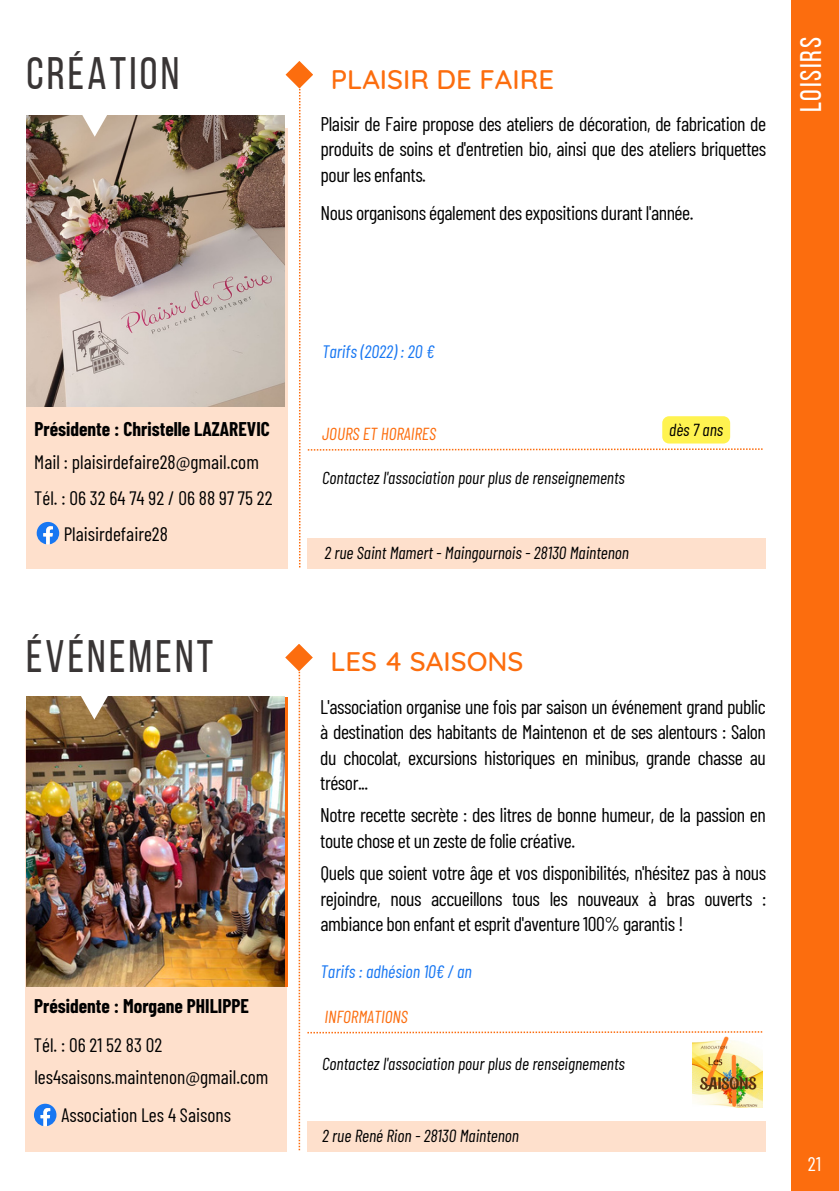
<style>
.page{position:relative;width:839px;height:1191px;background:#fff}
.page>*{position:absolute;margin:0;border:0;box-sizing:border-box;transform-origin:0 0}
.t1{font:45.4px "Bebas Neue";letter-spacing:.07em;color:#393535}
.t2{font:29.8px "Bebas Neue";letter-spacing:.06em;color:#fff}
.t3{font:500 27.4px "Quicksand";color:#fc6d0e}
.t4{font:19.8px/25.6px "Barlow Condensed";letter-spacing:-.025em;color:#000;text-align:justify}
.t5{font:19.8px "Barlow Condensed";color:#fff}
.t6{font:19.4px "Barlow Condensed";color:#000}
.t7{font:700 19.4px "Barlow Condensed";color:#000}
.t8{font:italic 18px "Barlow Condensed";color:#1877f2}
.t9{font:italic 17.4px "Barlow Condensed";color:#000}
.t10{font:italic 17.4px "Barlow Condensed";color:#fc6d0e}
</style>
<div class="page">
<div style="left:790px;top:0;width:48px;height:1191px;background:#fc6d0e"></div>
<div style="left:308px;top:538px;width:457px;height:31px;background:#fee0cc"></div>
<div style="left:26px;top:129px;width:261px;height:440px;background:#fee0cc"></div>
<img style="left:26px;top:115px;width:258px;height:291px">
<svg style="left:78px;top:115px;width:37px;height:39px"></svg>
<svg style="left:37px;top:522px;width:22px;height:22px"></svg>
<div style="left:307px;top:1121px;width:458px;height:30px;background:#fee0cc"></div>
<div style="left:26px;top:711px;width:261px;height:441px;background:#fee0cc"></div>
<img style="left:26px;top:697px;width:258px;height:289px">
<svg style="left:78px;top:696px;width:37px;height:41px"></svg>
<svg style="left:34px;top:1104px;width:22px;height:22px"></svg>
<svg style="left:285px;top:644px;width:477px;height:506px"></svg>
<img style="left:692px;top:1037px;width:70px;height:70px">
<svg style="left:285px;top:61px;width:477px;height:506px"></svg>
<p class="t1" style="left:26px;top:55px;width:154px">CRÉATION</p>
<p class="t7" style="left:34px;top:416px;width:237px">Présidente : Christelle LAZAREVIC</p>
<p class="t6" style="left:34px;top:449px;width:226px">Mail : plaisirdefaire28@gmail.com</p>
<p class="t6" style="left:34px;top:485px;width:240px">Tél. : 06 32 64 74 92 / 06 88 97 75 22</p>
<p class="t6" style="left:64px;top:522px;width:106px">Plaisirdefaire28</p>
<p class="t1" style="left:26px;top:638px;width:189px">ÉVÉNEMENT</p>
<p class="t7" style="left:34px;top:994px;width:216px">Présidente : Morgane PHILIPPE</p>
<p class="t6" style="left:34px;top:1033px;width:130px">Tél. : 06 21 52 83 02</p>
<p class="t6" style="left:34px;top:1065px;width:236px">les4saisons.maintenon@gmail.com</p>
<p class="t6" style="left:61px;top:1103px;width:171px">Association Les 4 Saisons</p>
<p class="t3" style="left:331px;top:61px;width:224px">PLAISIR DE FAIRE</p>
<p class="t4" style="left:320px;top:110px;width:447px">Plaisir de Faire propose des ateliers de décoration, de fabrication de produits de soins et d'entretien bio, ainsi que des ateliers briquettes pour les enfants.</p>
<p class="t4" style="left:320px;top:200px;width:374px">Nous organisons également des expositions durant l'année.</p>
<p class="t2" style="left:798px;top:112px;width:77px;rotate:-90deg">loisirs</p>
<p class="t8" style="left:322px;top:340px;width:114px">Tarifs (2022) : 20 €</p>
<p class="t10" style="left:322px;top:423px;width:116px">JOURS ET HORAIRES</p>
<p class="t9" style="left:322px;top:467px;width:304px">Contactez l'association pour plus de renseignements</p>
<p class="t9" style="left:324px;top:542px;width:306px">2 rue Saint Mamert - Maingournois - 28130 Maintenon</p>
<p class="t3" style="left:330px;top:644px;width:194px">LES 4 SAISONS</p>
<p class="t9" style="left:669px;top:418px;width:55px">dès 7 ans</p>
<p class="t4" style="left:320px;top:693px;width:447px">L'association organise une fois par saison un événement grand public à destination des habitants de Maintenon et de ses alentours : Salon du chocolat, excursions historiques en minibus, grande chasse au trésor...</p>
<p class="t4" style="left:320px;top:802px;width:447px">Notre recette secrète : des litres de bonne humeur, de la passion en toute chose et un zeste de folie créative.</p>
<p class="t4" style="left:320px;top:859px;width:447px">Quels que soient votre âge et vos disponibilités, n'hésitez pas à nous rejoindre, nous accueillons tous les nouveaux à bras ouverts : ambiance bon enfant et esprit d'aventure 100% garantis !</p>
<p class="t8" style="left:320px;top:960px;width:153px">Tarifs : adhésion 10€ / an</p>
<p class="t10" style="left:324px;top:1006px;width:85px">INFORMATIONS</p>
<p class="t9" style="left:322px;top:1053px;width:304px">Contactez l'association pour plus de renseignements</p>
<p class="t9" style="left:322px;top:1124px;width:198px">2 rue René Rion - 28130 Maintenon</p>
<p class="t5" style="left:807px;top:1151px;width:15px">21</p>
</div>
